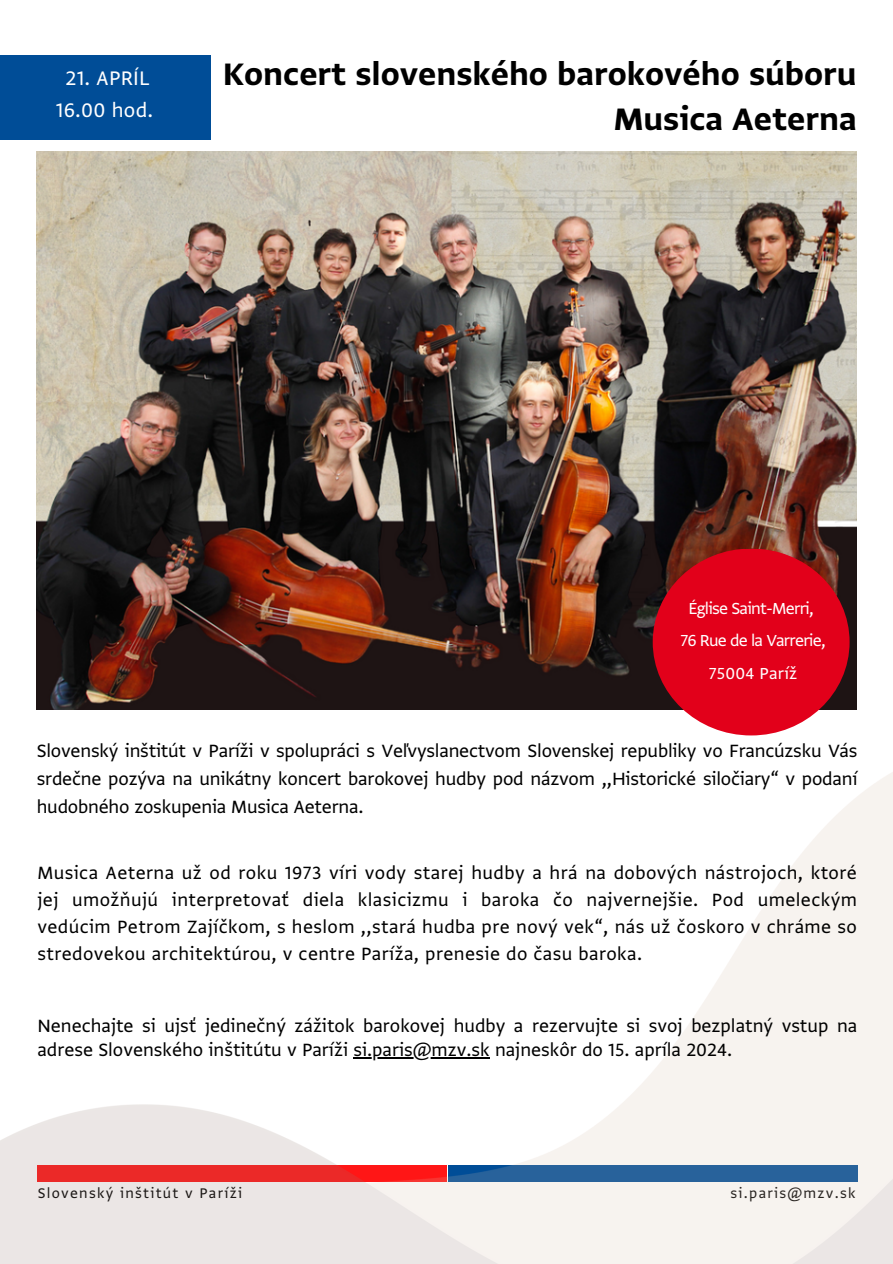
<style>
.page{position:relative;width:893px;height:1264px;background:#fff}
.page>*{position:absolute;margin:0;border:0;box-sizing:border-box;transform-origin:0 0}
.t1{font:36.75px/45px "Greta Sans Std Bld";color:#000;text-align:right}
.t2{font:23.25px/31.5px "Greta Sans Std";letter-spacing:.01em;color:#fff;text-align:center}
.t3{font:21px/27px "Greta Sans Std";color:#000;text-align:justify}
.t4{font:18.9px/32.7px "Greta Sans Std";letter-spacing:-.04em;color:#fff;text-align:center}
.t5{font:16.5px "Greta Sans Std";letter-spacing:.08em;color:#000}
</style>
<div class="page">
<img style="left:0;top:773px;width:892px;height:490px">
<img style="left:37px;top:151px;width:819px;height:558px">
<div style="left:652px;top:548px;width:197px;height:187px;background:#e2001a;border-radius:50%"></div>
<div style="left:0;top:55px;width:210px;height:85px;background:#004d97"></div>
<hr style="left:353px;top:1057px;width:136px;height:1px;background:#000">
<h3 class="t2" style="left:56px;top:64px;width:99px">21. APRÍL<br>16.00 hod.</h3>
<p class="t1" style="left:223px;top:53px;width:635px">Koncert slovenského barokového súboru<br>Musica Aeterna</p>
<p class="t4" style="left:680px;top:592px;width:147px">Église Saint-Merri,<br>76 Rue de la Varrerie,<br>75004 Paríž</p>
<h2 class="t3" style="left:37px;top:737px;width:822px;line-height:28.2px">Slovenský inštitút v Paríži v spolupráci s Veľvyslanectvom Slovenskej republiky vo Francúzsku Vás srdečne pozýva na unikátny koncert barokovej hudby pod názvom ,,Historické siločiary“ v podaní hudobného zoskupenia Musica Aeterna.</h2>
<h2 class="t3" style="left:37px;top:859px;width:821px">Musica Aeterna už od roku 1973 víri vody starej hudby a hrá na dobových nástrojoch, ktoré jej umožňujú interpretovať diela klasicizmu i baroka čo najvernejšie. Pod umeleckým vedúcim Petrom Zajíčkom, s heslom ,,stará hudba pre nový vek“, nás už čoskoro v chráme so stredovekou architektúrou, v centre Paríža, prenesie do času baroka.</h2>
<h2 class="t3" style="left:37px;top:1015px;width:821px;line-height:23.7px">Nenechajte si ujsť jedinečný zážitok barokovej hudby a rezervujte si svoj bezplatný vstup na adrese Slovenského inštitútu v Paríži si.paris@mzv.sk najneskôr do 15. apríla 2024.</h2>
<h2 class="t5" style="left:38px;top:1184px;width:206px">Slovenský inštitút v Paríži</h2>
<h2 class="t5" style="left:730px;top:1184px;width:127px">si.paris@mzv.sk</h2>
</div>
